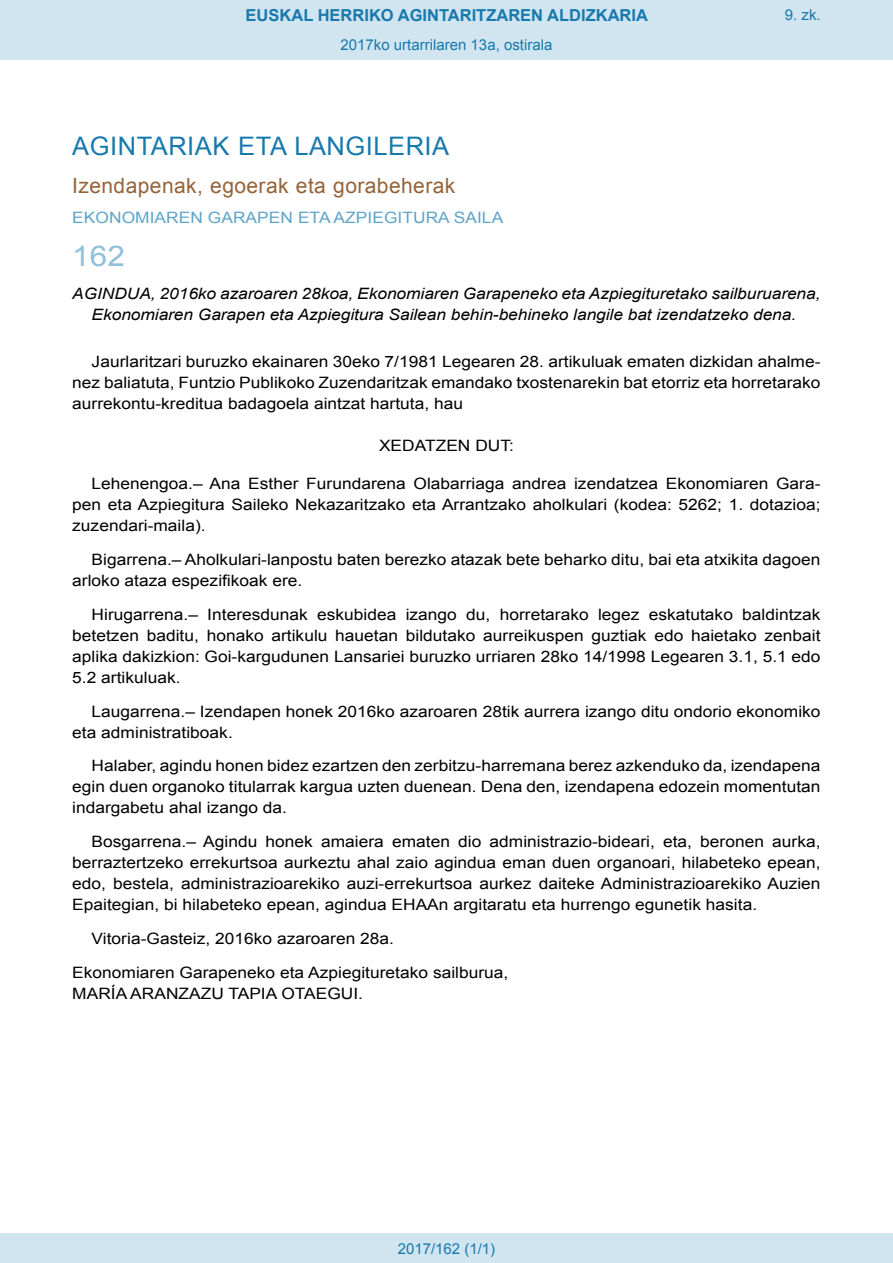
<style>
.page{position:relative;width:893px;height:1263px;background:#fff}
.page>*{position:absolute;margin:0;border:0;box-sizing:border-box;transform-origin:0 0}
.BOPVOrden{font:28.5px "Arial";color:#90c0db;scale:1.11 1}
.BOPVSeccion{font:25.5px "Arial";letter-spacing:.02em;color:#1879ad}
.BOPVSubseccion{font:21px "Arial";letter-spacing:.02em;color:#956338}
.t1{font:700 16.5px "Arial";color:#1879ad}
.BOPVDetalle{font:15.6px/21px "Arial";color:#000;text-align:justify;scale:1.11 1}
.BOPVTitulo{font:italic 15.6px/21px "Arial";letter-spacing:-.005em;color:#000;text-align:center;scale:1.11 1}
.BOPVFirmaPuesto{font:15.6px "Arial";color:#000;scale:1.11 1}
.BOPVOrganismo{font:15.6px "Arial";letter-spacing:.005em;color:#5ea4ca;scale:1.11 1}
.BOPVFirmaLugFec{font:15.6px "Arial";color:#000;scale:1.11 1}
.BOPVFirmaNombre{font:15.6px "Arial";color:#000;scale:1.11 1}
.BOPVClave{font:15.6px "Arial";color:#000;scale:1.11 1}
.Paginacion_Centro{font:15px "Arial";color:#1879ad}
</style>
<div class="page">
<div style="left:0;top:0;width:893px;height:60px;background:#d0e5f0"></div>
<div style="left:0;top:1233px;width:893px;height:30px;background:#d0e5f0"></div>
<p class="t1" style="left:246px;top:4px;width:404px">EUSKAL HERRIKO AGINTARITZAREN ALDIZKARIA</p>
<p class="Paginacion_Centro" style="left:341px;top:35px;width:213px">2017ko urtarrilaren 13a, ostirala</p>
<p class="Paginacion_Centro" style="left:785px;top:5px;width:37px">9. zk.</p>
<p class="BOPVSeccion" style="left:72px;top:129px;width:378px">AGINTARIAK ETA LANGILERIA</p>
<p class="BOPVSubseccion" style="left:72px;top:171px;width:385px">Izendapenak, egoerak eta gorabeherak</p>
<p class="BOPVOrganismo" style="left:72px;top:207px;width:390px">EKONOMIAREN GARAPEN ETA AZPIEGITURA SAILA</p>
<p class="BOPVOrden" style="left:72px;top:237px;width:49px">162</p>
<p class="BOPVTitulo" style="left:72px;top:284px;width:676px">AGINDUA, 2016ko azaroaren 28koa, Ekonomiaren Garapeneko eta Azpiegituretako sailburuarena,<br>Ekonomiaren Garapen eta Azpiegitura Sailean behin-behineko langile bat izendatzeko dena.</p>
<p class="BOPVDetalle" style="left:72px;top:351px;width:676px;text-indent:19px">Jaurlaritzari buruzko ekainaren 30eko 7/1981 Legearen 28. artikuluak ematen dizkidan ahalme&shy;nez baliatuta, Funtzio Publikoko Zuzendaritzak emandako txostenarekin bat etorriz eta horretarako aurrekontu-kreditua badagoela aintzat hartuta, hau</p>
<p class="BOPVClave" style="left:379px;top:435px;width:123px">XEDATZEN DUT:</p>
<p class="BOPVDetalle" style="left:72px;top:473px;width:676px;text-indent:19px">Lehenengoa.– Ana Esther Furundarena Olabarriaga andrea izendatzea Ekonomiaren Gara&shy;pen eta Azpiegitura Saileko Nekazaritzako eta Arrantzako aholkulari (kodea: 5262; 1. dotazioa; zuzendari-maila).</p>
<p class="BOPVDetalle" style="left:72px;top:549px;width:676px;text-indent:19px">Bigarrena.– Aholkulari-lanpostu baten berezko atazak bete beharko ditu, bai eta atxikita dagoen arloko ataza espezifikoak ere.</p>
<p class="BOPVDetalle" style="left:72px;top:604px;width:676px;text-indent:19px">Hirugarrena.– Interesdunak eskubidea izango du, horretarako legez eskatutako baldintzak betetzen baditu, honako artikulu hauetan bildutako aurreikuspen guztiak edo haietako zenbait aplika dakizkion: Goi-kargudunen Lansariei buruzko urriaren 28ko 14/1998 Legearen 3.1, 5.1 edo 5.2 artikuluak.</p>
<p class="BOPVDetalle" style="left:72px;top:701px;width:676px;text-indent:19px">Laugarrena.– Izendapen honek 2016ko azaroaren 28tik aurrera izango ditu ondorio ekonomiko eta administratiboak.</p>
<p class="BOPVDetalle" style="left:72px;top:755px;width:676px;text-indent:19px">Halaber, agindu honen bidez ezartzen den zerbitzu-harremana berez azkenduko da, izendapena egin duen organoko titularrak kargua uzten duenean. Dena den, izendapena edozein momentutan indargabetu ahal izango da.</p>
<p class="BOPVDetalle" style="left:72px;top:831px;width:676px;text-indent:19px">Bosgarrena.– Agindu honek amaiera ematen dio administrazio-bideari, eta, beronen aurka, berraztertzeko errekurtsoa aurkeztu ahal zaio agindua eman duen organoari, hilabeteko epean, edo, bestela, administrazioarekiko auzi-errekurtsoa aurkez daiteke Administrazioarekiko Auzien Epaitegian, bi hilabeteko epean, agindua EHAAn argitaratu eta hurrengo egunetik hasita.</p>
<p class="BOPVFirmaLugFec" style="left:92px;top:928px;width:274px">Vitoria-Gasteiz, 2016ko azaroaren 28a.</p>
<p class="BOPVFirmaPuesto" style="left:72px;top:962px;width:394px">Ekonomiaren Garapeneko eta Azpiegituretako sailburua,</p>
<p class="BOPVFirmaNombre" style="left:72px;top:983px;width:263px">MARÍA ARANZAZU TAPIA OTAEGUI.</p>
<p class="Paginacion_Centro" style="left:398px;top:1238px;width:99px">2017/162 (1/1)</p>
</div>
